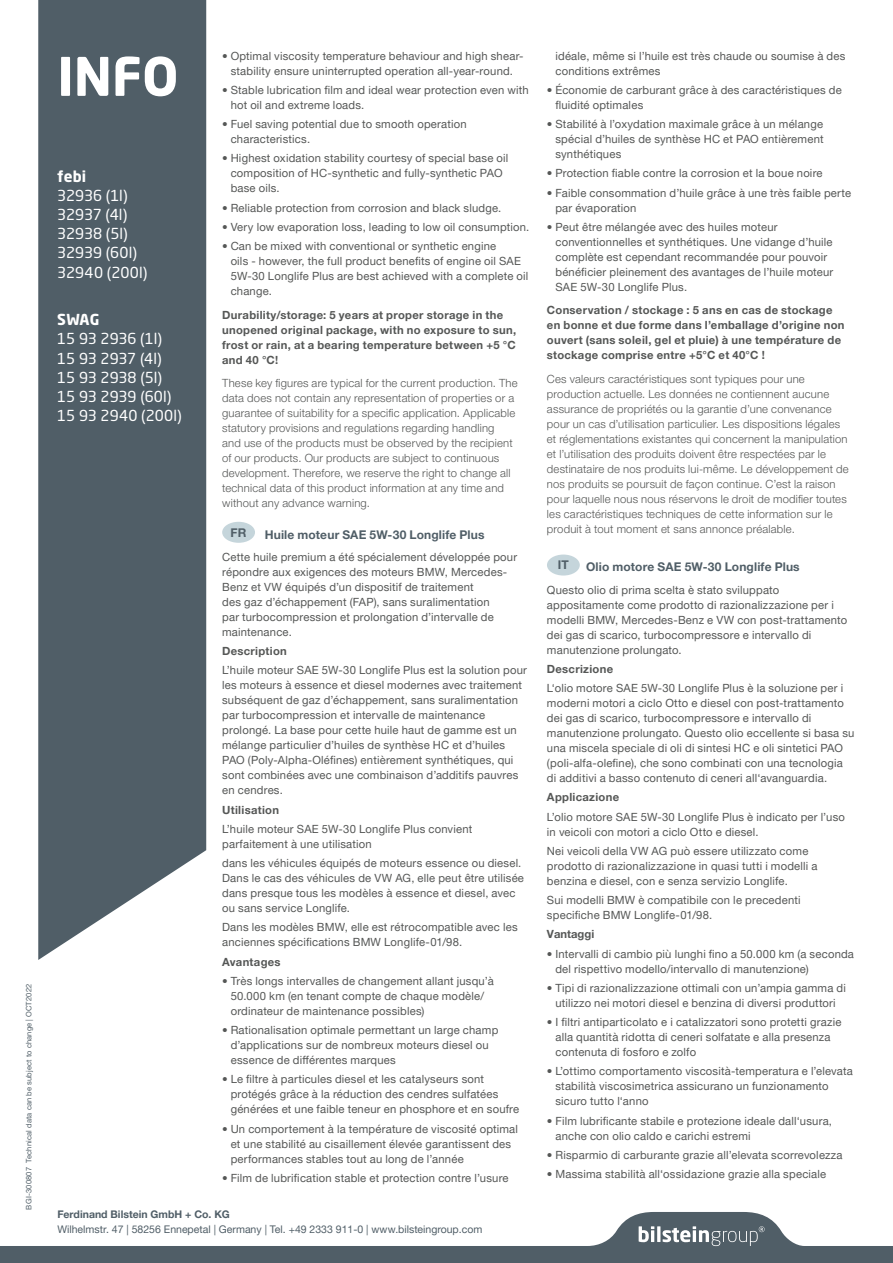
<style>
.page{position:relative;width:893px;height:1263px;background:#fff}
.page>*{position:absolute;margin:0;border:0;box-sizing:border-box;transform-origin:0 0}
.t1{font:700 52.5px "Neo Sans Pro";color:#fff}
.t2{font:15px/19.2px "Neo Sans Pro";letter-spacing:-.005em;color:#fff}
.t3{font:700 15px "Neo Sans Pro";letter-spacing:.005em;color:#fff}
.t4{font:700 12px "Helvetica Neue World 75";letter-spacing:.015em;color:#505e67}
.t5{font:11.25px/15px "Helvetica Neue World 55 Roman";letter-spacing:.02em;color:#555756}
.t6{font:11.25px/15px "Helvetica Neue World 45 Lt";letter-spacing:.015em;color:#555756}
.t7{font:700 11.25px/15px "Helvetica Neue World 75";letter-spacing:.025em;color:#555756}
.t8{font:700 11.25px "Helvetica Neue World 75";color:#555756}
.t9{font:10.5px "Helvetica Neue World 55 Roman";color:#505e67}
.t10{font:700 10.5px "Helvetica Neue World 75";color:#505e67}
.t11{font:7.5px "Helvetica Neue World 55 Roman";letter-spacing:.025em;color:#505e67}
</style>
<div class="page">
<div style="left:222px;top:522px;width:33px;height:21px;background:#c5d5db;border-radius:50%"></div>
<div style="left:547px;top:554px;width:33px;height:21px;background:#c5d5db;border-radius:50%"></div>
<svg style="left:38px;top:0;width:168px;height:960px;background:#5b6871"></svg>
<svg style="left:0;top:1212px;width:893px;height:51px"></svg>
<svg style="left:639px;top:1226px;width:126px;height:20px"></svg>
<p class="t11" style="left:24px;top:1209px;width:227px;rotate:-90deg">BGI-300807 Technical data can be subject to change | OCT2022</p>
<h1 class="t1" style="left:57px;top:43px;width:123px">INFO</h1>
<h2 class="t3" style="left:57px;top:166px;width:30px">febi</h2>
<h2 class="t2" style="left:57px;top:185px;width:91px">32936 (1l)<br>32937 (4l)<br>32938 (5l)<br>32939 (60l)<br>32940 (200l)</h2>
<h2 class="t3" style="left:57px;top:310px;width:44px">SWAG</h2>
<h2 class="t2" style="left:57px;top:329px;width:126px">15 93 2936 (1l)<br>15 93 2937 (4l)<br>15 93 2938 (5l)<br>15 93 2939 (60l)<br>15 93 2940 (200l)</h2>
<p class="t5" style="left:222px;top:48px;width:303px;text-align:center">• Optimal viscosity temperature behaviour and high shear&shy;stability ensure uninterrupted operation all-year-round.</p>
<p class="t5" style="left:231px;top:83px;width:300px;text-indent:-9px">• Stable lubrication film and ideal wear protection even with hot oil and extreme loads.</p>
<p class="t5" style="left:231px;top:117px;width:237px;text-indent:-9px">• Fuel saving potential due to smooth operation characteristics.</p>
<p class="t5" style="left:231px;top:151px;width:279px;text-indent:-9px">• Highest oxidation stability courtesy of special base oil composition of HC-synthetic and fully-synthetic PAO base oils.</p>
<p class="t5" style="left:222px;top:200px;width:281px">• Reliable protection from corrosion and black sludge.</p>
<p class="t5" style="left:222px;top:219px;width:309px">• Very low evaporation loss, leading to low oil consumption.</p>
<p class="t5" style="left:231px;top:239px;width:299px;text-indent:-9px">• Can be mixed with conventional or synthetic engine<br>oils - however, the full product benefits of engine oil SAE 5W-30 Longlife Plus are best achieved with a complete oil change.</p>
<p class="t7" style="left:222px;top:307px;width:295px">Durability/storage: 5 years at proper storage in the unopened original package, with no exposure to sun, frost or rain, at a bearing temperature between +5 °C and 40 °C!</p>
<p class="t6" style="left:222px;top:376px;width:297px">These key figures are typical for the current production. The data does not contain any representation of properties or a guarantee of suitability for a specific application. Applicable statutory provisions and regulations regarding handling<br>and use of the products must be observed by the recipient of our products. Our products are subject to continuous development. Therefore, we reserve the right to change all technical data of this product information at any time and without any advance warning.</p>
<p class="t4" style="left:231px;top:525px;width:17px">FR</p>
<p class="t4" style="left:265px;top:528px;width:221px">Huile moteur SAE 5W-30 Longlife Plus</p>
<p class="t5" style="left:222px;top:550px;width:296px">Cette huile premium a été spécialement développée pour répondre aux exigences des moteurs BMW, Mercedes-Benz et VW équipés d’un dispositif de traitement<br>des gaz d’échappement (FAP), sans suralimentation<br>par turbocompression et prolongation d’intervalle de maintenance.</p>
<p class="t7" style="left:222px;top:644px;width:66px">Description</p>
<p class="t5" style="left:222px;top:663px;width:306px">L’huile moteur SAE 5W-30 Longlife Plus est la solution pour les moteurs à essence et diesel modernes avec traitement subséquent de gaz d’échappement, sans suralimentation par turbocompression et intervalle de maintenance prolongé. La base pour cette huile haut de gamme est un mélange particulier d’huiles de synthèse HC et d’huiles PAO (Poly-Alpha-Oléfines) entièrement synthétiques, qui sont combinées avec une combinaison d’additifs pauvres en cendres.</p>
<p class="t7" style="left:222px;top:802px;width:58px">Utilisation</p>
<p class="t5" style="left:222px;top:821px;width:252px">L’huile moteur SAE 5W-30 Longlife Plus convient parfaitement à une utilisation</p>
<p class="t5" style="left:222px;top:856px;width:303px">dans les véhicules équipés de moteurs essence ou diesel.<br>Dans le cas des véhicules de VW AG, elle peut être utilisée dans presque tous les modèles à essence et diesel, avec ou sans service Longlife.</p>
<p class="t5" style="left:222px;top:920px;width:297px">Dans les modèles BMW, elle est rétrocompatible avec les anciennes spécifications BMW Longlife-01/98.</p>
<p class="t7" style="left:222px;top:954px;width:60px">Avantages</p>
<p class="t5" style="left:231px;top:973px;width:265px;text-indent:-9px">• Très longs intervalles de changement allant jusqu’à<br>50.000 km (en tenant compte de chaque modèle/ ordinateur de maintenance possibles)</p>
<p class="t5" style="left:231px;top:1023px;width:269px;text-indent:-9px">• Rationalisation optimale permettant un large champ d’applications sur de nombreux moteurs diesel ou essence de différentes marques</p>
<p class="t5" style="left:231px;top:1072px;width:290px;text-indent:-9px">• Le filtre à particules diesel et les catalyseurs sont protégés grâce à la réduction des cendres sulfatées générées et une faible teneur en phosphore et en soufre</p>
<p class="t5" style="left:231px;top:1121px;width:289px;text-indent:-9px">• Un comportement à la température de viscosité optimal et une stabilité au cisaillement élevée garantissent des performances stables tout au long de l’année</p>
<p class="t5" style="left:222px;top:1170px;width:288px">• Film de lubrification stable et protection contre l’usure</p>
<p class="t10" style="left:57px;top:1208px;width:174px">Ferdinand Bilstein GmbH + Co. KG</p>
<p class="t9" style="left:57px;top:1223px;width:426px">Wilhelmstr. 47 | 58256 Ennepetal | Germany | Tel. +49 2333 911-0 | www.bilsteingroup.com</p>
<p class="t5" style="left:555px;top:48px;width:291px">idéale, même si l’huile est très chaude ou soumise à des conditions extrêmes</p>
<p class="t5" style="left:555px;top:82px;width:288px;text-indent:-9px">• Économie de carburant grâce à des caractéristiques de fluidité optimales</p>
<p class="t5" style="left:555px;top:117px;width:270px;text-align:justify;text-indent:-9px">• Stabilité à l’oxydation maximale grâce à un mélange spécial d’huiles de synthèse HC et PAO entièrement synthétiques</p>
<p class="t5" style="left:547px;top:166px;width:277px">• Protection fiable contre la corrosion et la boue noire</p>
<p class="t5" style="left:555px;top:185px;width:297px;text-indent:-9px">• Faible consommation d’huile grâce à une très faible perte par évaporation</p>
<p class="t5" style="left:555px;top:219px;width:279px;text-indent:-9px">• Peut être mélangée avec des huiles moteur conventionnelles et synthétiques. Une vidange d’huile complète est cependant recommandée pour pouvoir bénéficier pleinement des avantages de l’huile moteur SAE 5W-30 Longlife Plus.</p>
<p class="t7" style="left:547px;top:303px;width:299px">Conservation / stockage : 5 ans en cas de stockage en bonne et due forme dans l’emballage d’origine non ouvert (sans soleil, gel et pluie) à une température de stockage comprise entre +5°C et 40°C !</p>
<p class="t6" style="left:547px;top:371px;width:303px">Ces valeurs caractéristiques sont typiques pour une production actuelle. Les données ne contiennent aucune assurance de propriétés ou la garantie d’une convenance pour un cas d’utilisation particulier. Les dispositions légales et réglementations existantes qui concernent la manipulation et l’utilisation des produits doivent être respectées par le destinataire de nos produits lui-même. Le développement de nos produits se poursuit de façon continue. C’est la raison pour laquelle nous nous réservons le droit de modifier toutes les caractéristiques techniques de cette information sur le produit à tout moment et sans annonce préalable.</p>
<p class="t4" style="left:558px;top:558px;width:13px">IT</p>
<p class="t4" style="left:586px;top:560px;width:215px">Olio motore SAE 5W-30 Longlife Plus</p>
<p class="t5" style="left:547px;top:582px;width:302px">Questo olio di prima scelta è stato sviluppato appositamente come prodotto di razionalizzazione per i modelli BMW, Mercedes-Benz e VW con post-trattamento dei gas di scarico, turbocompressore e intervallo di manutenzione prolungato.</p>
<p class="t7" style="left:547px;top:662px;width:68px">Descrizione</p>
<p class="t5" style="left:547px;top:681px;width:309px">L‘olio motore SAE 5W-30 Longlife Plus è la soluzione per i moderni motori a ciclo Otto e diesel con post-trattamento dei gas di scarico, turbocompressore e intervallo di manutenzione prolungato. Questo olio eccellente si basa su una miscela speciale di oli di sintesi HC e oli sintetici PAO (poli-alfa-olefine), che sono combinati con una tecnologia di additivi a basso contenuto di ceneri all‘avanguardia.</p>
<p class="t7" style="left:547px;top:790px;width:74px">Applicazione</p>
<p class="t5" style="left:547px;top:809px;width:300px">L’olio motore SAE 5W-30 Longlife Plus è indicato per l’uso in veicoli con motori a ciclo Otto e diesel.</p>
<p class="t5" style="left:547px;top:843px;width:272px">Nei veicoli della VW AG può essere utilizzato come prodotto di razionalizzazione in quasi tutti i modelli a benzina e diesel, con e senza servizio Longlife.</p>
<p class="t5" style="left:547px;top:893px;width:255px">Sui modelli BMW è compatibile con le precedenti specifiche BMW Longlife-01/98.</p>
<p class="t8" style="left:547px;top:928px;width:49px">Vantaggi</p>
<p class="t5" style="left:555px;top:946px;width:300px;text-indent:-9px">• Intervalli di cambio più lunghi fino a 50.000 km (a seconda del rispettivo modello/intervallo di manutenzione)</p>
<p class="t5" style="left:547px;top:980px;width:300px;text-align:center">• Tipi di razionalizzazione ottimali con un’ampia gamma di utilizzo nei motori diesel e benzina di diversi produttori</p>
<p class="t5" style="left:555px;top:1015px;width:287px;text-indent:-9px">• I filtri antiparticolato e i catalizzatori sono protetti grazie alla quantità ridotta di ceneri solfatate e alla presenza contenuta di fosforo e zolfo</p>
<p class="t5" style="left:555px;top:1064px;width:299px;text-indent:-9px">• L’ottimo comportamento viscosità-temperatura e l’elevata stabilità viscosimetrica assicurano un funzionamento sicuro tutto l‘anno</p>
<p class="t5" style="left:555px;top:1113px;width:278px;text-indent:-9px">• Film lubrificante stabile e protezione ideale dall‘usura, anche con olio caldo e carichi estremi</p>
<p class="t5" style="left:547px;top:1147px;width:297px">• Risparmio di carburante grazie all’elevata scorrevolezza</p>
<p class="t5" style="left:547px;top:1167px;width:281px">• Massima stabilità all‘ossidazione grazie alla speciale</p>
</div>
